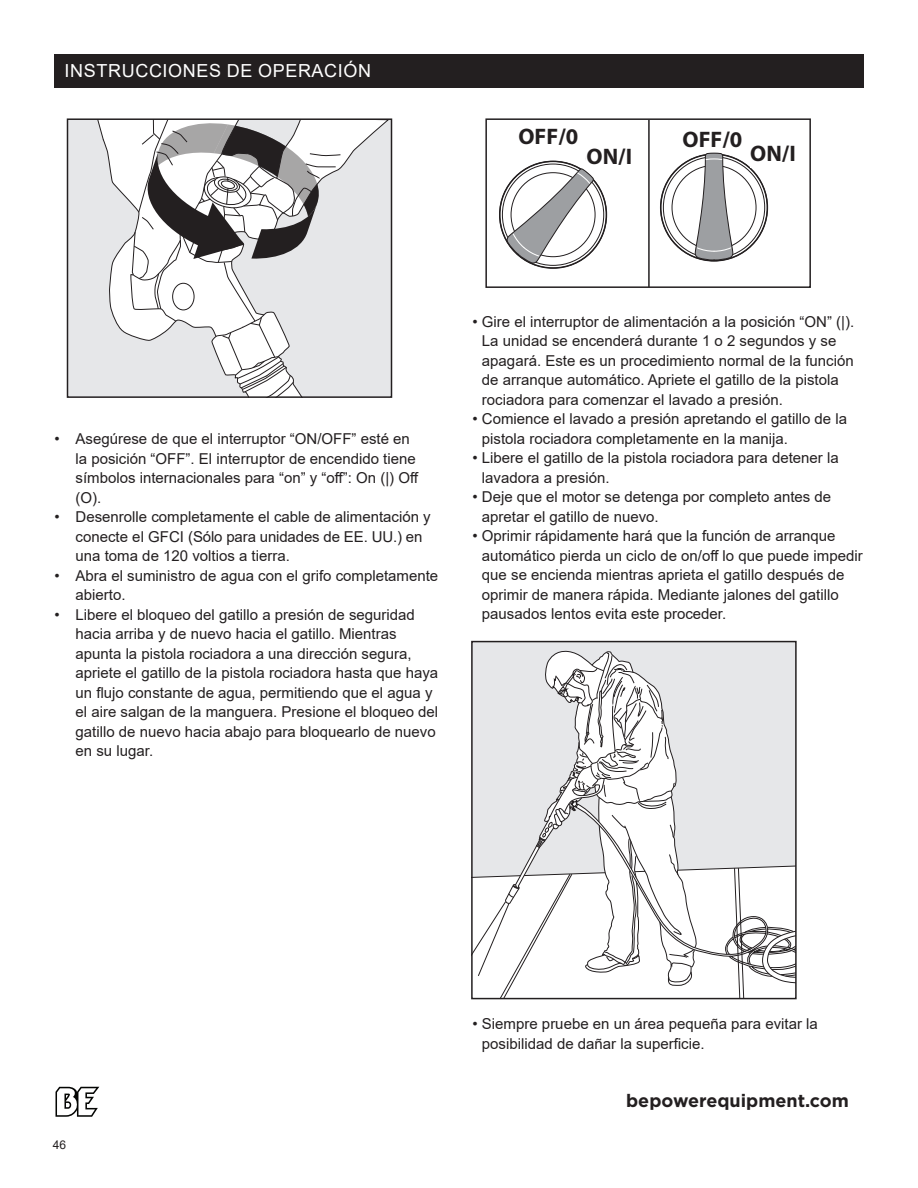
<style>
.page{position:relative;width:918px;height:1188px;background:#fff}
.page>*{position:absolute;margin:0;border:0;box-sizing:border-box;transform-origin:0 0}
.t1{font:700 24.9px/20px "Myriad Pro";color:#231f20}
.t2{font:700 22.5px "Myriad Pro";color:#231f20}
.t3{font:18px "Arial";letter-spacing:.035em;color:#fff}
.t4{font:700 18px "Gotham";color:#231f20}
.Body_copy{font:15px/19.5px "Arial";color:#231f20}
.t5{font:12px "Arial";color:#231f20}
</style>
<div class="page">
<svg style="left:56px;top:1087px;width:43px;height:30px"></svg>
<div style="left:54px;top:54px;width:810px;height:34px;background:#231f20"></div>
<svg style="left:472px;top:649px;width:324px;height:350px"></svg>
<svg style="left:660px;top:153px;width:108px;height:109px"></svg>
<svg style="left:695px;top:153px;width:38px;height:108px"></svg>
<svg style="left:499px;top:161px;width:108px;height:108px"></svg>
<svg style="left:506px;top:167px;width:88px;height:98px"></svg>
<div style="left:485px;top:118px;width:326px;height:170px;border:2px solid #231f20"></div>
<hr style="left:648px;top:120px;width:2px;height:167px;background:#231f20">
<div style="left:750px;top:144px;width:56px;height:24px;background:#fff"></div>
<div style="left:587px;top:148px;width:55px;height:22px;background:#fff"></div>
<div style="left:68px;top:119px;width:324px;height:278px;background:#e6e7e9"></div>
<svg style="left:97px;top:121px;width:291px;height:47px"></svg>
<svg style="left:103px;top:121px;width:238px;height:274px"></svg>
<div style="left:67px;top:118px;width:325px;height:280px;border:2px solid #231f20"></div>
<p class="t3" style="left:65px;top:58px;width:308px">INSTRUCCIONES DE OPERACIÓN</p>
<p class="t2" style="left:519px;top:122px;width:61px">OFF/0</p>
<p class="t2" style="left:683px;top:124px;width:61px">OFF/0</p>
<p class="t2" style="left:587px;top:142px;width:47px">ON/I</p>
<p class="t2" style="left:750px;top:139px;width:47px">ON/I</p>
<p class="t1" style="left:750px;top:128px;width:52px;text-indent:-65px">OFF/0<br>ON/I</p>
<p class="t1" style="left:586px;top:128px;width:52px;text-indent:-65px">OFF/0<br>ON/I</p>
<p class="Body_copy" style="left:76px;top:429px;width:345px;text-indent:-21px">• Asegúrese de que el interruptor “ON/OFF” esté en la posición “OFF”. El interruptor de encendido tiene símbolos internacionales para “on” y “off”: On (|) Off (O).</p>
<p class="Body_copy" style="left:76px;top:507px;width:357px;text-indent:-21px">• Desenrolle completamente el cable de alimentación y conecte el GFCI (Sólo para unidades de EE. UU.) en una toma de 120 voltios a tierra.</p>
<p class="Body_copy" style="left:76px;top:565px;width:364px;text-indent:-21px">• Abra el suministro de agua con el grifo completamente abierto.</p>
<p class="Body_copy" style="left:76px;top:604px;width:364px;text-indent:-21px">• Libere el bloqueo del gatillo a presión de seguridad hacia arriba y de nuevo hacia el gatillo. Mientras apunta la pistola rociadora a una dirección segura, apriete el gatillo de la pistola rociadora hasta que haya un flujo constante de agua, permitiendo que el agua y el aire salgan de la manguera. Presione el bloqueo del gatillo de nuevo hacia abajo para bloquearlo de nuevo en su lugar.</p>
<p class="Body_copy" style="left:482px;top:312px;width:374px;text-indent:-9px">• Gire el interruptor de alimentación a la posición “ON” (|).<br>La unidad se encenderá durante 1 o 2 segundos y se apagará. Este es un procedimiento normal de la función de arranque automático. Apriete el gatillo de la pistola rociadora para comenzar el lavado a presión.</p>
<p class="Body_copy" style="left:482px;top:409px;width:367px;text-indent:-9px">• Comience el lavado a presión apretando el gatillo de la pistola rociadora completamente en la manija.</p>
<p class="Body_copy" style="left:482px;top:448px;width:358px;text-indent:-9px">• Libere el gatillo de la pistola rociadora para detener la lavadora a presión.</p>
<p class="Body_copy" style="left:482px;top:487px;width:351px;text-indent:-9px">• Deje que el motor se detenga por completo antes de apretar el gatillo de nuevo.</p>
<p class="Body_copy" style="left:482px;top:526px;width:382px;text-indent:-9px">• Oprimir rápidamente hará que la función de arranque automático pierda un ciclo de on/off lo que puede impedir que se encienda mientras aprieta el gatillo después de oprimir de manera rápida. Mediante jalones del gatillo pausados lentos evita este proceder.</p>
<p class="t5" style="left:53px;top:1137px;width:15px">46</p>
<p class="Body_copy" style="left:482px;top:1014px;width:338px;text-indent:-9px">• Siempre pruebe en un área pequeña para evitar la posibilidad de dañar la superficie.</p>
<p class="t4" style="left:626px;top:1089px;width:224px">bepowerequipment.com</p>
</div>
